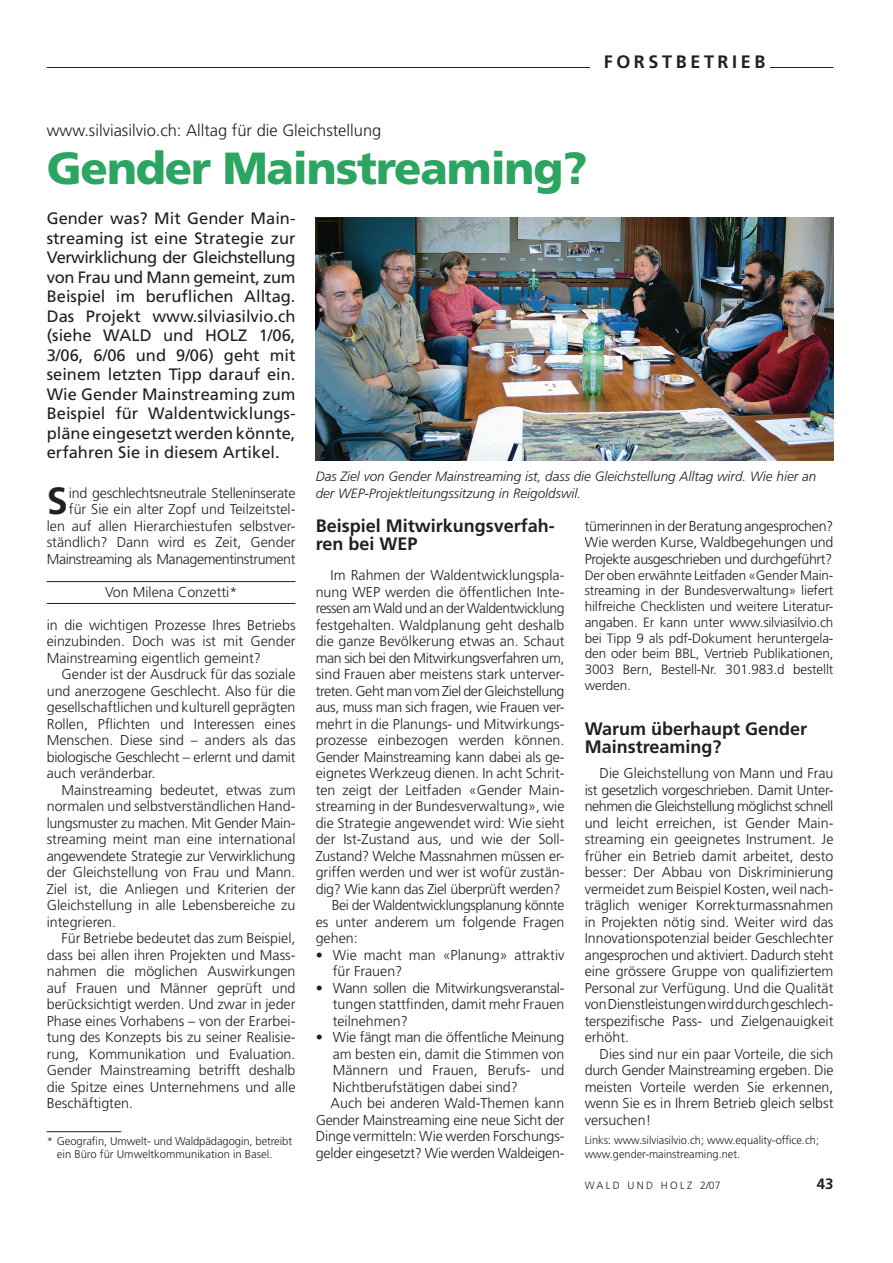
<style>
.page{position:relative;width:893px;height:1263px;background:#fff}
.page>*{position:absolute;margin:0;border:0;box-sizing:border-box;transform-origin:0 0}
.t1{font:900 45px "Frutiger LT Std";letter-spacing:-.025em;color:#2ca560}
.t2{font:700 37.95px "Frutiger LT Std";color:#231f20}
.t3{font:700 18px/18px "Frutiger LT Std";color:#231f20}
.t4{font:16.5px/19.5px "Frutiger LT Std";color:#231f20;text-align:justify}
.t5{font:300 16.5px "Frutiger LT Std";color:#231f20}
.t6{font:700 15px "Frutiger LT Std";color:#231f20}
.t7{font:300 14.25px/16.5px "Frutiger LT Std";color:#231f20;text-align:justify}
.t8{font:300 14.25px "Frutiger LT Std";letter-spacing:-.02em;color:#231f20}
.t9{font:300 14.25px "Frutiger LT Std";letter-spacing:-.03em;color:#231f20}
.t10{font:300 13.5px/15.8px "Frutiger LT Std";letter-spacing:-.01em;color:#231f20;text-align:justify}
.t11{font:italic 300 13.5px/16.5px "Frutiger LT Std";color:#231f20}
.t12{font:300 11.25px/13.5px "Frutiger LT Std";color:#231f20}
.t13{font:300 10.5px "Frutiger LT Std";letter-spacing:.225em;color:#231f20}
</style>
<div class="page">
<img style="left:316px;top:217px;width:517px;height:243px">
<hr style="left:47px;top:1131px;width:74px;height:1px;background:#231f20">
<hr style="left:47px;top:581px;width:249px;height:1px;background:#231f20">
<hr style="left:47px;top:603px;width:249px;height:1px;background:#231f20">
<hr style="left:47px;top:67px;width:786px;height:1px;background:#231f20">
<div style="left:590px;top:55px;width:180px;height:21px;background:#fff"></div>
<p class="t3" style="left:604px;top:53px;width:86px">FORSTbetr</p>
<p class="t3" style="left:732px;top:53px;width:21px">ieb</p>
<p class="t5" style="left:47px;top:121px;width:336px">www.silviasilvio.ch: Alltag für die Gleichstellung</p>
<h1 class="t1" style="left:47px;top:141px;width:542px">Gender Mainstreaming?</h1>
<p class="t4" style="left:47px;top:209px;width:250px">Gender was? Mit Gender Main&shy;streaming ist eine Strategie zur Verwirklichung der Gleichstellung von Frau und Mann gemeint, zum Beispiel im beruflichen Alltag.<br>Das Projekt www.silviasilvio.ch (siehe WALD und HOLZ 1/06, 3/06, 6/06 und 9/06) geht mit seinem letzten Tipp darauf ein.<br>Wie Gender Mainstreaming zum Beispiel für Waldentwicklungs&shy;pläne eingesetzt werden könnte, erfahren Sie in diesem Artikel.</p>
<h2 class="t2" style="left:47px;top:479px;width:23px">S</h2>
<p class="t11" style="left:316px;top:468px;width:502px">Das Ziel von Gender Mainstreaming ist, dass die Gleichstellung Alltag wird. Wie hier an der WEP-Projektleitungssitzung in Reigoldswil.</p>
<p class="t7" style="left:47px;top:485px;width:250px;text-align:right">ind geschlechtsneutrale Stelleninserate<br>für Sie ein alter Zopf und Teilzeitstel-<br>len auf allen Hierarchiestufen selbstver&shy;ständlich? Dann wird es Zeit, Gender Mainstreaming als Managementinstrument</p>
<p class="t3" style="left:316px;top:517px;width:241px">Beispiel Mitwirkungsverfah&shy;ren bei WEP</p>
<p class="t7" style="left:331px;top:567px;width:235px">Im Rahmen der Waldentwicklungspla-</p>
<p class="t7" style="left:316px;top:584px;width:250px">nung WEP werden die öffentlichen Inte-</p>
<p class="t9" style="left:316px;top:600px;width:250px">ressen am Wald und an der Waldentwicklung</p>
<p class="t7" style="left:316px;top:617px;width:250px">festgehalten. Waldplanung geht deshalb</p>
<p class="t7" style="left:316px;top:633px;width:250px">die ganze Bevölkerung etwas an. Schaut</p>
<p class="t9" style="left:316px;top:650px;width:250px">man sich bei den Mitwirkungsverfahren um,</p>
<p class="t7" style="left:316px;top:666px;width:250px">sind Frauen aber meistens stark unterver-</p>
<p class="t9" style="left:316px;top:683px;width:250px">treten. Geht man vom Ziel der Gleichstellung</p>
<p class="t8" style="left:316px;top:699px;width:250px">aus, muss man sich fragen, wie Frauen ver-</p>
<p class="t7" style="left:316px;top:716px;width:250px">mehrt in die Planungs- und Mitwirkungs-</p>
<p class="t7" style="left:316px;top:732px;width:250px">prozesse einbezogen werden können.</p>
<p class="t8" style="left:316px;top:749px;width:250px">Gender Mainstreaming kann dabei als ge-</p>
<p class="t7" style="left:316px;top:765px;width:250px">eignetes Werkzeug dienen. In acht Schrit-</p>
<p class="t7" style="left:316px;top:782px;width:250px">ten zeigt der Leitfaden «Gender Main-</p>
<p class="t7" style="left:316px;top:798px;width:250px">streaming in der Bundesverwaltung», wie</p>
<p class="t7" style="left:316px;top:815px;width:250px">die Strategie angewendet wird: Wie sieht</p>
<p class="t7" style="left:316px;top:831px;width:250px">der Ist-Zustand aus, und wie der Soll-</p>
<p class="t8" style="left:316px;top:848px;width:250px">Zustand? Welche Massnahmen müssen er-</p>
<p class="t7" style="left:316px;top:864px;width:250px">griffen werden und wer ist wofür zustän-</p>
<p class="t8" style="left:316px;top:881px;width:246px">dig? Wie kann das Ziel überprüft werden?</p>
<p class="t9" style="left:332px;top:897px;width:234px">Bei der Waldentwicklungsplanung könnte</p>
<p class="t7" style="left:316px;top:914px;width:250px">es unter anderem um folgende Fragen</p>
<p class="t7" style="left:316px;top:930px;width:43px">gehen:</p>
<p class="t7" style="left:333px;top:947px;width:233px;text-indent:-17px">• Wie macht man «Planung» attraktiv für Frauen?</p>
<p class="t7" style="left:333px;top:980px;width:233px;text-indent:-17px">• Wann sollen die Mitwirkungsveranstal&shy;tungen stattfinden, damit mehr Frauen teilnehmen?</p>
<p class="t8" style="left:316px;top:1029px;width:250px">• Wie fängt man die öffentliche Meinung</p>
<p class="t7" style="left:333px;top:1046px;width:233px">am besten ein, damit die Stimmen von</p>
<p class="t7" style="left:333px;top:1062px;width:233px">Männern und Frauen, Berufs- und</p>
<p class="t7" style="left:333px;top:1079px;width:187px">Nichtberufstätigen dabei sind?</p>
<p class="t7" style="left:331px;top:1095px;width:235px">Auch bei anderen Wald-Themen kann</p>
<p class="t8" style="left:316px;top:1112px;width:250px">Gender Mainstreaming eine neue Sicht der</p>
<p class="t7" style="left:316px;top:1128px;width:250px">Dinge vermitteln: Wie werden Forschungs-</p>
<p class="t8" style="left:316px;top:1145px;width:250px">gelder eingesetzt? Wie werden Waldeigen-</p>
<p class="t7" style="left:585px;top:518px;width:250px">tümerinnen in der Beratung angesprochen?<br>Wie werden Kurse, Waldbegehungen und Projekte ausgeschrieben und durchgeführt?</p>
<p class="t10" style="left:585px;top:567px;width:250px">Der oben erwähnte Leitfaden «Gender Main&shy;streaming in der Bundesverwaltung» liefert hilfreiche Checklisten und weitere Literatur&shy;angaben. Er kann unter www.silviasilvio.ch bei Tipp 9 als pdf-Dokument heruntergela&shy;den oder beim BBL, Vertrieb Publikationen, 3003 Bern, Bestell-Nr. 301.983.d bestellt werden.</p>
<p class="t3" style="left:585px;top:720px;width:224px">Warum überhaupt Gender<br>Mainstreaming?</p>
<p class="t7" style="left:585px;top:765px;width:250px;text-indent:15px">Die Gleichstellung von Mann und Frau ist gesetzlich vorgeschrieben. Damit Unter&shy;nehmen die Gleichstellung möglichst schnell und leicht erreichen, ist Gender Main&shy;streaming ein geeignetes Instrument. Je früher ein Betrieb damit arbeitet, desto besser: Der Abbau von Diskriminierung vermeidet zum Beispiel Kosten, weil nach&shy;träglich weniger Korrekturmassnahmen in Projekten nötig sind. Weiter wird das Innovationspotenzial beider Geschlechter angesprochen und aktiviert. Dadurch steht eine grössere Gruppe von qualifiziertem Personal zur Verfügung. Und die Qualität von Dienstleistungen wird durch geschlech&shy;terspezifische Pass- und Zielgenauigkeit erhöht.</p>
<p class="t7" style="left:585px;top:1046px;width:250px;text-indent:15px">Dies sind nur ein paar Vorteile, die sich durch Gender Mainstreaming ergeben. Die meisten Vorteile werden Sie erkennen, wenn Sie es in Ihrem Betrieb gleich selbst versuchen!</p>
<p class="t12" style="left:585px;top:1134px;width:236px">Links: www.silviasilvio.ch; www.equality-office.ch; www.gender-mainstreaming.net.</p>
<p class="t7" style="left:105px;top:584px;width:134px">Von Milena Conzetti*</p>
<p class="t7" style="left:47px;top:617px;width:250px">in die wichtigen Prozesse Ihres Betriebs einzubinden. Doch was ist mit Gender Mainstreaming eigentlich gemeint?</p>
<p class="t7" style="left:47px;top:666px;width:250px;text-indent:15px">Gender ist der Ausdruck für das soziale und anerzogene Geschlecht. Also für die gesellschaftlichen und kulturell geprägten Rollen, Pflichten und Interessen eines Menschen. Diese sind – anders als das biologische Geschlecht – erlernt und damit auch veränderbar.</p>
<p class="t7" style="left:47px;top:782px;width:250px;text-indent:15px">Mainstreaming bedeutet, etwas zum normalen und selbstverständlichen Hand&shy;lungsmuster zu machen. Mit Gender Main&shy;streaming meint man eine international angewendete Strategie zur Verwirklichung der Gleichstellung von Frau und Mann.<br>Ziel ist, die Anliegen und Kriterien der Gleichstellung in alle Lebensbereiche zu integrieren.</p>
<p class="t7" style="left:47px;top:930px;width:250px;text-indent:15px">Für Betriebe bedeutet das zum Beispiel, dass bei allen ihren Projekten und Mass&shy;nahmen die möglichen Auswirkungen auf Frauen und Männer geprüft und berücksichtigt werden. Und zwar in jeder Phase eines Vorhabens – von der Erarbei&shy;tung des Konzepts bis zu seiner Realisie&shy;rung, Kommunikation und Evaluation.<br>Gender Mainstreaming betrifft deshalb die Spitze eines Unternehmens und alle Beschäftigten.</p>
<p class="t12" style="left:57px;top:1135px;width:237px;line-height:12.8px;text-indent:-10px">* Geografin, Umwelt- und Waldpädagogin, betreibt ein Büro für Umweltkommunikation in Basel.</p>
<p class="t13" style="left:585px;top:1179px;width:137px">WALD UND HOLZ 2/07</p>
<p class="t6" style="left:817px;top:1175px;width:18px">43</p>
</div>
